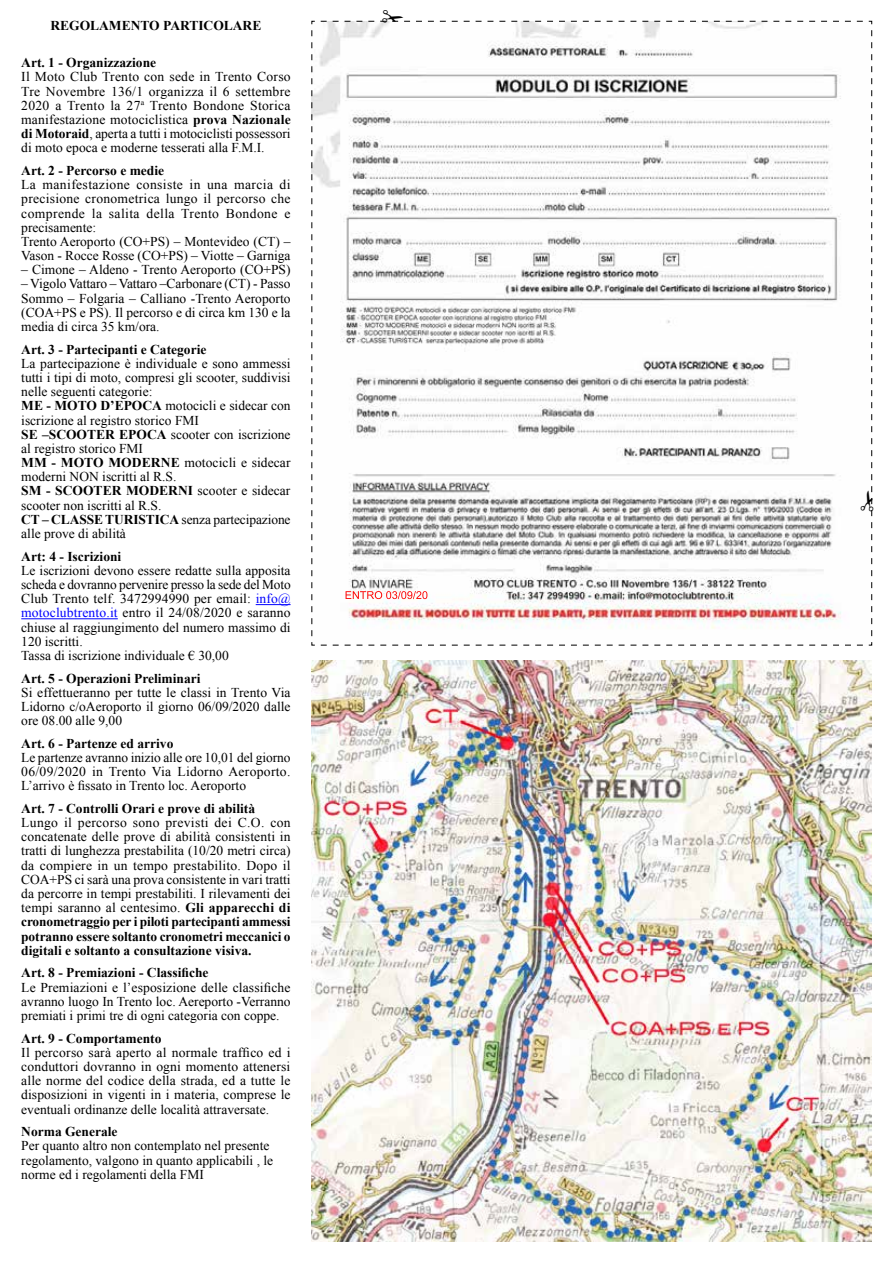
<style>
.page{position:relative;width:893px;height:1263px;background:#fff}
.page>*{position:absolute;margin:0;border:0;box-sizing:border-box;transform-origin:0 0}
.t1{font:13.5px/14.1px "Times New Roman";color:#000;text-align:justify}
.t2{font:700 13.5px "Times New Roman";color:#000}
.t3{font:13.5px/14.2px "Times New Roman";letter-spacing:.02em;color:#000}
.s1{font-weight:700}
.s2{color:#00f}
</style>
<div class="page">
<svg style="left:311px;top:21px;width:561px;height:625px"></svg>
<hr style="left:256px;top:604px;width:35px;height:1px;background:#00f">
<hr style="left:21px;top:618px;width:97px;height:1px;background:#00f">
<img style="left:312px;top:660px;width:560px;height:582px">
<svg style="left:318px;top:20px;width:555px;height:616px"></svg>
<p class="t2" style="left:50px;top:17px;width:212px">REGOLAMENTO PARTICOLARE</p>
<p class="t2" style="left:21px;top:53px;width:136px">Art. 1 - Organizzazione</p>
<p class="t1" style="left:21px;top:70px;width:271px">Il Moto Club Trento con sede in Trento Corso Tre Novembre 136/1 organizza il 6 settembre 2020 a Trento la 27<sup>a</sup> Trento Bondone Storica manifestazione motociclistica <span class="s1">prova Nazionale di Motoraid</span>, aperta a tutti i motociclisti possessori di moto epoca e moderne tesserati alla F.M.I.</p>
<p class="t2" style="left:21px;top:161px;width:144px">Art. 2 - Percorso e medie</p>
<p class="t3" style="left:21px;top:177px;width:271px">La manifestazione consiste in una marcia di precisione cronometrica lungo il percorso che comprende la salita della Trento Bondone e precisamente:<br>Trento Aeroporto (CO+PS) – Montevideo (CT) – Vason - Rocce Rosse (CO+PS) – Viotte – Garniga</p>
<p class="t1" style="left:21px;top:262px;width:271px">– Cimone – Aldeno - Trento Aeroporto (CO+PS)</p>
<p class="t1" style="left:21px;top:277px;width:271px">– Vigolo Vattaro – Vattaro –Carbonare (CT) - Passo Sommo – Folgaria – Calliano -Trento Aeroporto (COA+PS e PS). Il percorso e di circa km 130 e la media di circa 35 km/ora.</p>
<p class="t2" style="left:21px;top:340px;width:187px">Art. 3 - Partecipanti e Categorie</p>
<p class="t1" style="left:21px;top:356px;width:271px;text-align:left">La partecipazione è individuale e sono ammessi tutti i tipi di moto, compresi gli scooter, suddivisi nelle seguenti categorie:<br><span class="s1">ME - MOTO D’EPOCA</span> motocicli e sidecar con iscrizione al registro storico FMI<br><span class="s1">SE –SCOOTER EPOCA</span> scooter con iscrizione al registro storico FMI<br><span class="s1">MM - MOTO MODERNE</span> motocicli e sidecar moderni NON iscritti al R.S.<br><span class="s1">SM - SCOOTER MODERNI</span> scooter e sidecar scooter non iscritti al R.S.<br><span class="s1">CT – CLASSE TURISTICA</span> senza partecipazione alle prove di abilità</p>
<p class="t2" style="left:21px;top:547px;width:102px">Art: 4 - Iscrizioni</p>
<p class="t1" style="left:21px;top:563px;width:271px;text-align:left">Le iscrizioni devono essere redatte sulla apposita scheda e dovranno pervenire presso la sede del Moto Club Trento telf. 3472994990 per email: <span class="s2">info@ motoclubtrento.it</span> entro il 24/08/2020 e saranno chiuse al raggiungimento del numero massimo di 120 iscritti.<br>Tassa di iscrizione individuale € 30,00</p>
<p class="t2" style="left:21px;top:669px;width:181px">Art. 5 - Operazioni Preliminari</p>
<p class="t1" style="left:21px;top:685px;width:271px">Si effettueranno per tutte le classi in Trento Via Lidorno c/oAeroporto il giorno 06/09/2020 dalle ore 08.00 alle 9,00</p>
<p class="t2" style="left:21px;top:734px;width:154px">Art. 6 - Partenze ed arrivo</p>
<p class="t1" style="left:21px;top:750px;width:271px">Le partenze avranno inizio alle ore 10,01 del giorno 06/09/2020 in Trento Via Lidorno Aeroporto.<br>L’arrivo è fissato in Trento loc. Aeroporto</p>
<p class="t2" style="left:21px;top:799px;width:235px">Art. 7 - Controlli Orari e prove di abilità</p>
<p class="t1" style="left:21px;top:815px;width:271px">Lungo il percorso sono previsti dei C.O. con concatenate delle prove di abilità consistenti in tratti di lunghezza prestabilita (10/20 metri circa) da compiere in un tempo prestabilito. Dopo il COA+PS ci sarà una prova consistente in vari tratti da percorre in tempi prestabiliti. I rilevamenti dei tempi saranno al centesimo. <span class="s1">Gli apparecchi di cronometraggio per i piloti partecipanti ammessi potranno essere soltanto cronometri meccanici o digitali e soltanto a consultazione visiva.</span></p>
<p class="t2" style="left:21px;top:963px;width:189px">Art. 8 - Premiazioni - Classifiche</p>
<p class="t1" style="left:21px;top:980px;width:271px">Le Premiazioni e l’esposizione delle classifiche avranno luogo In Trento loc. Aereporto -Verranno premiati i primi tre di ogni categoria con coppe.</p>
<p class="t2" style="left:21px;top:1029px;width:142px">Art. 9 - Comportamento</p>
<p class="t1" style="left:21px;top:1045px;width:271px">Il percorso sarà aperto al normale traffico ed i conduttori dovranno in ogni momento attenersi alle norme del codice della strada, ed a tutte le disposizioni in vigenti in i materia, comprese le eventuali ordinanze delle località attraversate.</p>
<p class="t2" style="left:21px;top:1122px;width:98px">Norma Generale</p>
<p class="t1" style="left:21px;top:1138px;width:253px;text-align:left">Per quanto altro non contemplato nel presente regolamento, valgono in quanto applicabili , le norme ed i regolamenti della FMI</p>
</div>
